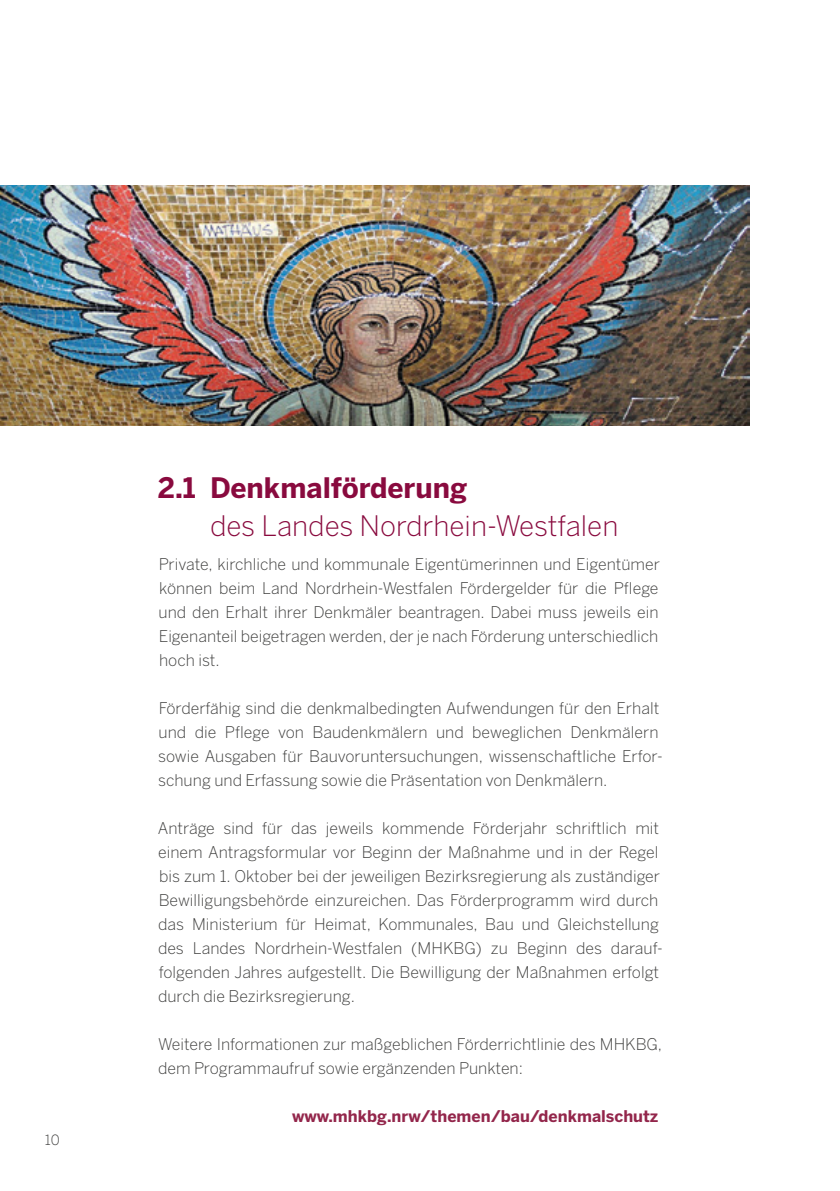
<style>
.page{position:relative;width:840px;height:1191px;background:#fff}
.page>*{position:absolute;margin:0;border:0;box-sizing:border-box;transform-origin:0 0}
.t1{font:300 28px "Benton Sans";color:#890a3e}
.t2{font:700 28px "Benton Sans";color:#890a3e}
.t3{font:300 16px/24px "Benton Sans";color:#3c3c3b}
.t4{font:700 16px "Benton Sans";color:#93264b}
.t5{font:300 14px "Benton Sans";color:#3c3c3b}
</style>
<div class="page">
<img style="left:0;top:185px;width:748px;height:240px">
<p class="t5" style="left:45px;top:1131px;width:16px">10</p>
<h1 class="t2" style="left:158px;top:470px;width:311px">2.1 Denkmalförderung</h1>
<h1 class="t1" style="left:210px;top:509px;width:410px">des Landes Nordrhein-Westfalen</h1>
<p class="t3" style="left:158px;top:552px;width:502px;text-align:justify">Private, kirchliche und kommunale Eigentümerinnen und Eigentümer können beim Land Nordrhein-Westfalen Fördergelder für die Pflege und den Erhalt ihrer Denkmäler beantragen. Dabei muss jeweils ein Eigenanteil beigetragen werden, der je nach Förderung unterschiedlich hoch ist.</p>
<p class="t3" style="left:158px;top:696px;width:506px">Förderfähig sind die denkmalbedingten Aufwendungen für den Erhalt und die Pflege von Baudenkmälern und beweglichen Denkmälern sowie Ausgaben für Bauvoruntersuchungen, wissenschaftliche Erfor&shy;schung und Erfassung sowie die Präsentation von Denkmälern.</p>
<p class="t3" style="left:158px;top:816px;width:504px">Anträge sind für das jeweils kommende Förderjahr schriftlich mit einem Antragsformular vor Beginn der Maßnahme und in der Regel bis zum 1. Oktober bei der jeweiligen Bezirksregierung als zuständiger Bewilligungsbehörde einzureichen. Das Förderprogramm wird durch das Ministerium für Heimat, Kommunales, Bau und Gleichstellung des Landes Nordrhein-Westfalen (MHKBG) zu Beginn des darauf&shy;folgenden Jahres aufgestellt. Die Bewilligung der Maßnahmen erfolgt durch die Bezirksregierung.</p>
<p class="t3" style="left:158px;top:1032px;width:505px">Weitere Informationen zur maßgeblichen Förderrichtlinie des MHKBG, dem Programmaufruf sowie ergänzenden Punkten:</p>
<p class="t4" style="left:292px;top:1106px;width:368px">www.mhkbg.nrw/themen/bau/denkmalschutz</p>
</div>
